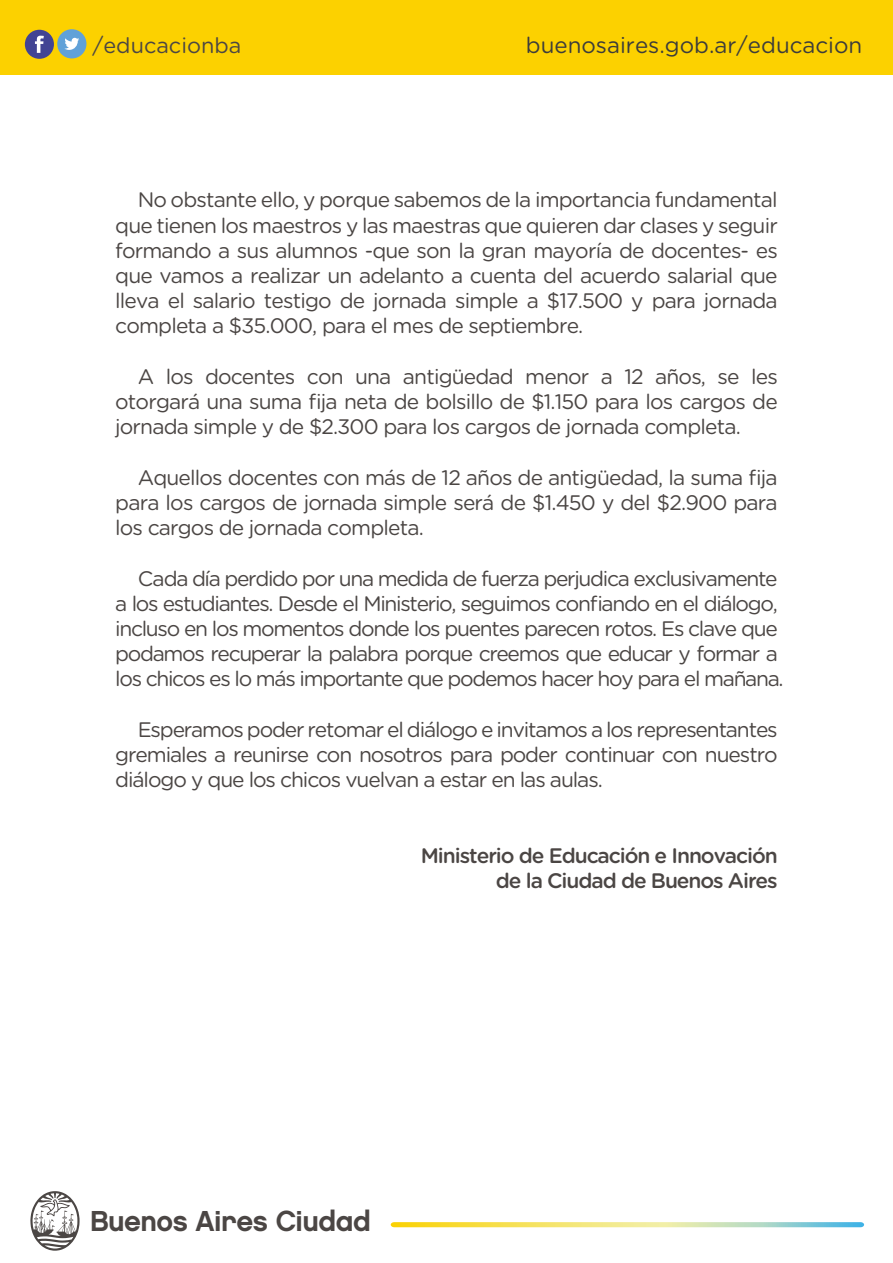
<style>
.page{position:relative;width:893px;height:1263px;background:#fff}
.page>*{position:absolute;margin:0;border:0;box-sizing:border-box;transform-origin:0 0}
.t1{font:28.8px "Chalet New York Nineteen Eighty";letter-spacing:-.02em;color:#4b4644}
.t2{font:22.35px "Gotham Rounded";color:#3c3c3b}
.t3{font:21.6px "Gotham Rounded";color:#4b4644}
.t4{font:21px/25.2px "Gotham Rounded";letter-spacing:-.065em;color:#4b4644;text-align:justify}
.t5{font:500 21px/25.2px "Gotham Rounded";letter-spacing:-.05em;color:#4b4644;text-align:right}
</style>
<div class="page">
<div style="left:0;top:0;width:893px;height:74px;background:#fcd100"></div>
<div style="left:25px;top:30px;width:29px;height:29px;background:#424494;border-radius:50%"></div>
<svg style="left:35px;top:36px;width:9px;height:17px"></svg>
<div style="left:57px;top:29px;width:29px;height:29px;background:#60a1d8;border-radius:15px"></div>
<svg style="left:64px;top:38px;width:15px;height:12px"></svg>
<svg style="left:391px;top:1222px;width:473px;height:5px;background:#d3dc8c"></svg>
<svg style="left:30px;top:1191px;width:50px;height:60px"></svg>
<p class="t3" style="left:92px;top:30px;width:150px">/educacionba</p>
<p class="t2" style="left:526px;top:30px;width:338px">buenosaires.gob.ar/educacion</p>
<p class="t4" style="left:115px;top:186px;width:664px;text-indent:22px">No obstante ello, y porque sabemos de la importancia fundamental que tienen los maestros y las maestras que quieren dar clases y seguir formando a sus alumnos -que son la gran mayoría de docentes- es que vamos a realizar un adelanto a cuenta del acuerdo salarial que lleva el salario testigo de jornada simple a $17.500 y para jornada completa a $35.000, para el mes de septiembre.</p>
<p class="t4" style="left:115px;top:363px;width:664px;text-indent:22px">A los docentes con una antigüedad menor a 12 años, se les otorgará una suma fija neta de bolsillo de $1.150 para los cargos de jornada simple y de $2.300 para los cargos de jornada completa.</p>
<p class="t4" style="left:115px;top:464px;width:664px;text-indent:22px">Aquellos docentes con más de 12 años de antigüedad, la suma fija para los cargos de jornada simple será de $1.450 y del $2.900 para los cargos de jornada completa.</p>
<p class="t4" style="left:115px;top:564px;width:670px;text-align:left;text-indent:22px">Cada día perdido por una medida de fuerza perjudica exclusivamente a los estudiantes. Desde el Ministerio, seguimos confiando en el diálogo, incluso en los momentos donde los puentes parecen rotos. Es clave que podamos recuperar la palabra porque creemos que educar y formar a los chicos es lo más importante que podemos hacer hoy para el mañana.</p>
<p class="t4" style="left:115px;top:716px;width:664px;text-indent:22px">Esperamos poder retomar el diálogo e invitamos a los representantes gremiales a reunirse con nosotros para poder continuar con nuestro diálogo y que los chicos vuelvan a estar en las aulas.</p>
<p class="t5" style="left:421px;top:842px;width:359px">Ministerio de Educación e Innovación de la Ciudad de Buenos Aires</p>
<h1 class="t1" style="left:90px;top:1204px;width:282px">Buenos Aires Ciudad</h1>
</div>
